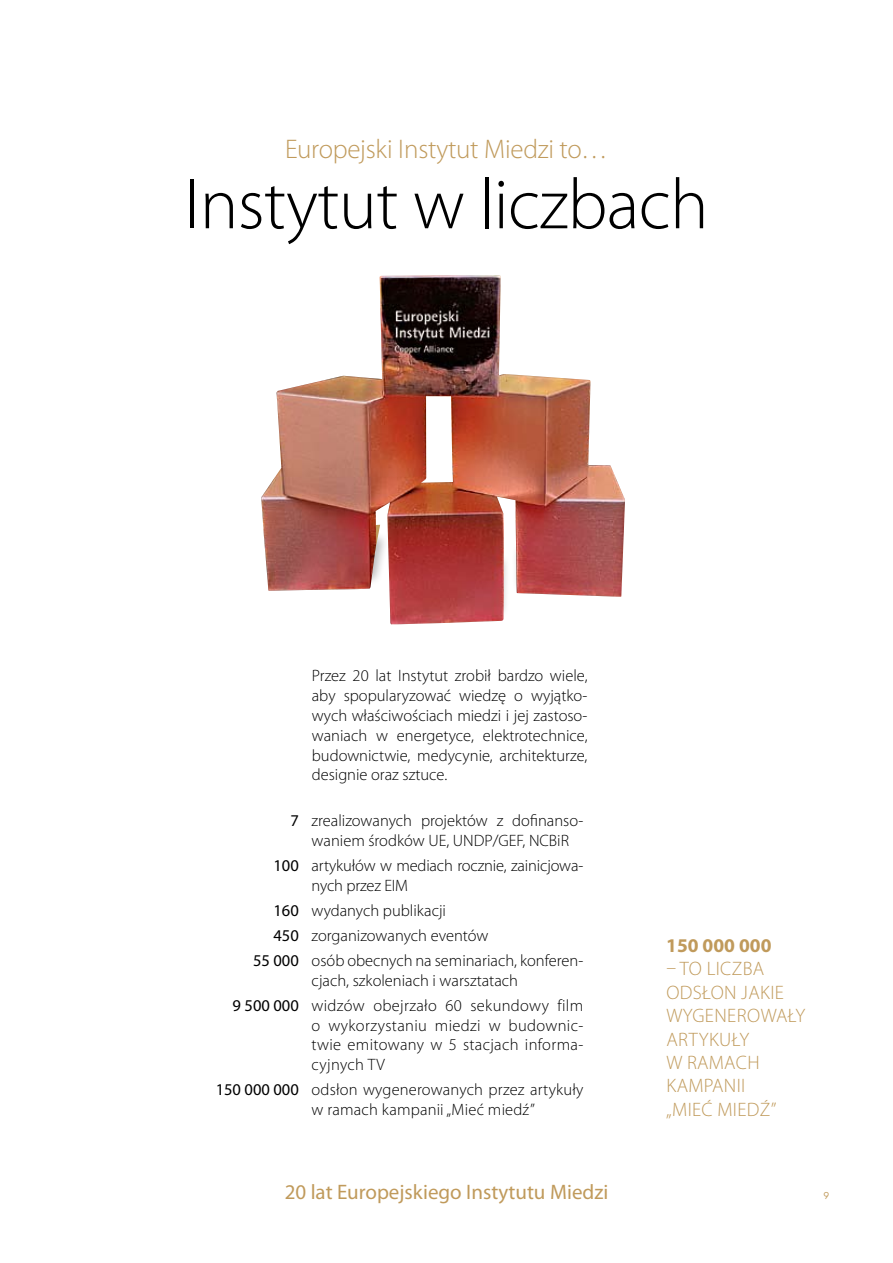
<style>
.page{position:relative;width:893px;height:1263px;background:#fff}
.page>*{position:absolute;margin:0;border:0;box-sizing:border-box;transform-origin:0 0}
.t1{font:300 72px "Myriad Pro";letter-spacing:-.01em;color:#000}
.t2{font:300 27px "Myriad Pro";letter-spacing:-.01em;color:#c09a5b}
.t3{font:21px "Myriad Pro";color:#c09a5b}
.t4{font:300 19.5px/23.4px "Myriad Pro";letter-spacing:.02em;color:#c09a5b}
.t5{font:700 19.5px "Myriad Pro";color:#c09a5b}
.t6{font:300 16.5px/19.8px "Myriad Pro";color:#000}
.t7{font:10.5px "Futura TOT Boo";color:#c09a5b}
.s1{font-weight:400}
</style>
<div class="page">
<img style="left:261px;top:275px;width:364px;height:349px">
<h2 class="t2" style="left:285px;top:132px;width:324px">Europejski Instytut Miedzi to…</h2>
<h1 class="t1" style="left:184px;top:161px;width:526px">Instytut w liczbach</h1>
<p class="t6" style="left:312px;top:666px;width:277px;text-align:justify">Przez 20 lat Instytut zrobił bardzo wiele, aby spopularyzować wiedzę o wyjątko&shy;wych właściwościach miedzi i jej zastoso&shy;waniach w energetyce, elektrotechnice, budownictwie, medycynie, architekturze, designie oraz sztuce.</p>
<p class="t6" style="left:290px;top:810px;width:294px;text-align:center"><span class="s1">7</span> zrealizowanych projektów z dofinanso&shy;waniem środków U E, U NDP/GEF, NCBiR</p>
<p class="t6" style="left:312px;top:855px;width:273px;text-indent:-38px"><span class="s1">100</span> artykułów w mediach rocznie, zainicjowa&shy;nych przez EIM</p>
<p class="t6" style="left:273px;top:900px;width:174px"><span class="s1">160</span> wydanych publikacji</p>
<p class="t6" style="left:273px;top:925px;width:217px"><span class="s1">450</span> zorganizowanych eventów</p>
<p class="t6" style="left:253px;top:950px;width:332px"><span class="s1">55 000</span> osób obecnych na seminariach, konferen-</p>
<p class="t6" style="left:233px;top:967px;width:352px;line-height:25.2px;text-indent:79px">cjach, szkoleniach i warsztatach<br><span class="s1">9 500 000</span> widzów obejrzało 60 sekundowy film</p>
<p class="t6" style="left:312px;top:1015px;width:273px;text-align:justify">o wykorzystaniu miedzi w budownic&shy;twie emitowany w 5 stacjach informa&shy;cyjnych TV</p>
<p class="t6" style="left:312px;top:1080px;width:273px;text-indent:-96px"><span class="s1">150 000 000</span> odsłon wygenerowanych przez artykuły w ramach kampanii „Mieć miedź”</p>
<p class="t3" style="left:285px;top:1179px;width:325px">20 lat Europejskiego I nstytutu Miedzi</p>
<p class="t5" style="left:666px;top:933px;width:107px">150 000 000</p>
<p class="t4" style="left:666px;top:957px;width:111px">– to liczba odsłon jakie wygener</p>
<p class="t4" style="left:666px;top:1004px;width:140px;text-indent:81px">owały artykuły<br>w ramac</p>
<p class="t4" style="left:747px;top:1051px;width:14px">h</p>
<p class="t4" style="left:666px;top:1074px;width:63px">kampanii „Mieć mied</p>
<p class="t4" style="left:760px;top:1097px;width:18px">ź”</p>
<p class="t7" style="left:823px;top:1189px;width:7px">9</p>
</div>
